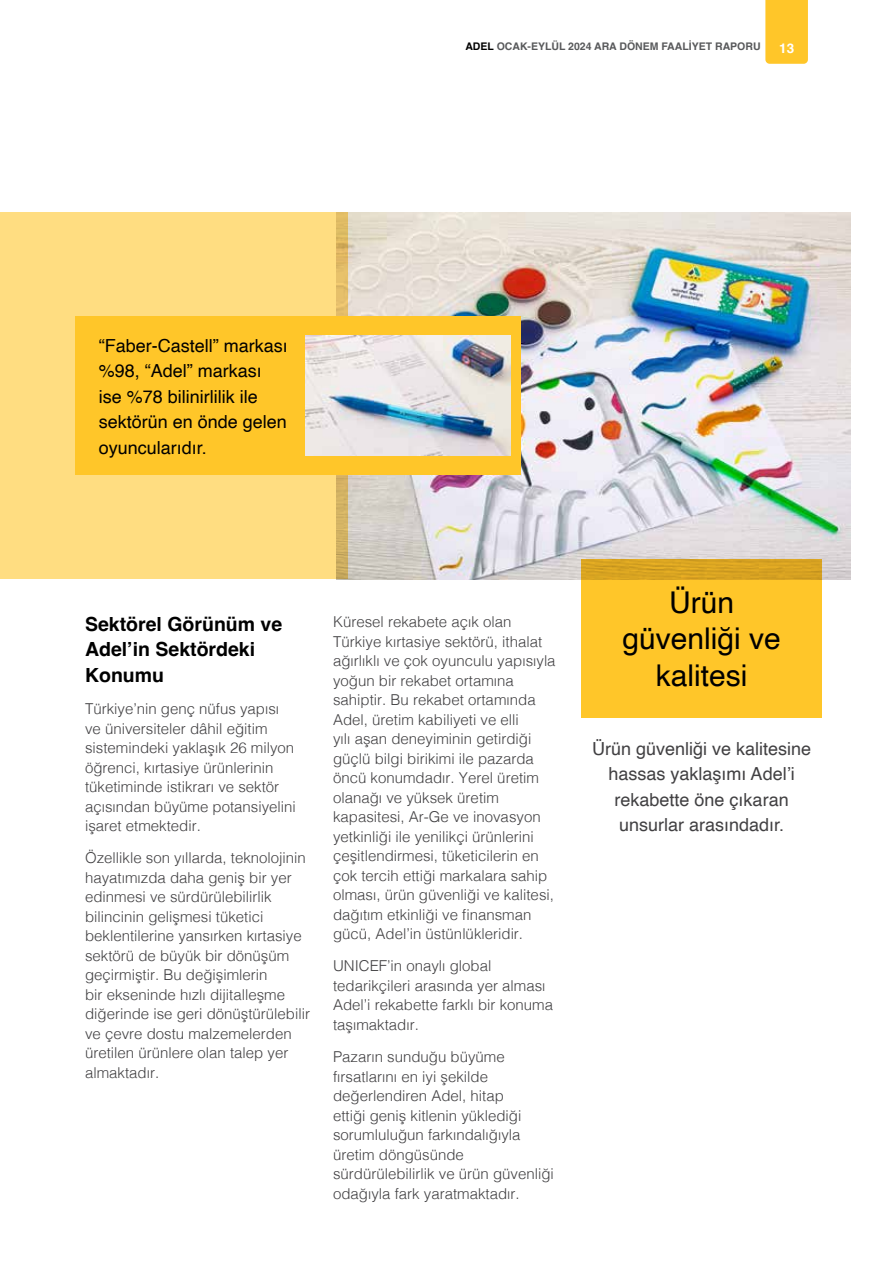
<style>
.page{position:relative;width:893px;height:1263px;background:#fff}
.page>*{position:absolute;margin:0;border:0;box-sizing:border-box;transform-origin:0 0}
.t1{font:30px/36px "Helvetica";color:#000;text-align:center}
.t2{font:700 19.5px/25.5px "Helvetica";color:#000}
.t3{font:18px/25.5px "Helvetica";color:#000}
.t4{font:18px/25.5px "Helvetica";color:#414042;text-align:center}
.t5{font:300 15px/19.5px "Helvetica";color:#414042}
.t6{font:700 13.5px "Helvetica";color:#fff}
.t7{font:700 10.5px "Helvetica";color:#58595b}
.s1{color:#000}
</style>
<div class="page">
<div style="left:0;top:213px;width:347px;height:366px;background:#ffdd81"></div>
<img style="left:337px;top:213px;width:513px;height:366px">
<div style="left:76px;top:317px;width:445px;height:158px;background:#ffc629"></div>
<div style="left:581px;top:559px;width:241px;height:158px;background:#ffc629"></div>
<img style="left:305px;top:336px;width:206px;height:120px">
<div style="left:765px;top:0;width:43px;height:64px;background:#ffc629"></div>
<p class="t7" style="left:465px;top:40px;width:297px"><span class="s1">ADEL</span> OCAK-EYLÜL 2024 ARA DÖNEM FAALİYET RAPORU</p>
<p class="t6" style="left:779px;top:40px;width:17px">13</p>
<p class="t3" style="left:99px;top:333px;width:191px">“Faber-Castell” markası %98, “Adel” markası ise %78 bilinirlilik ile sektörün en önde gelen oyuncularıdır.</p>
<h2 class="t2" style="left:85px;top:613px;width:199px">Sektörel Görünüm ve<br>Adel’in Sektördeki<br>Konumu</h2>
<p class="t5" style="left:85px;top:698px;width:212px">Türkiye’nin genç nüfus yapısı ve üniversiteler dâhil eğitim sistemindeki yaklaşık 26 milyon öğrenci, kırtasiye ürünlerinin tüketiminde istikrarı ve sektör açısından büyüme potansiyelini işaret etmektedir.</p>
<p class="t5" style="left:85px;top:847px;width:227px">Özellikle son yıllarda, teknolojinin hayatımızda daha geniş bir yer edinmesi ve sürdürülebilirlik bilincinin gelişmesi tüketici beklentilerine yansırken kırtasiye sektörü de büyük bir dönüşüm geçirmiştir. Bu değişimlerin<br>bir ekseninde hızlı dijitalleşme diğerinde ise geri dönüştürülebilir ve çevre dostu malzemelerden üretilen ürünlere olan talep yer almaktadır.</p>
<p class="t5" style="left:333px;top:611px;width:224px">Küresel rekabete açık olan<br>Türkiye kırtasiye sektörü, ithalat ağırlıklı ve çok oyunculu yapısıyla yoğun bir rekabet ortamına sahiptir. Bu rekabet ortamında<br>Adel, üretim kabiliyeti ve elli<br>yılı aşan deneyiminin getirdiği güçlü bilgi birikimi ile pazarda öncü konumdadır. Yerel üretim olanağı ve yüksek üretim kapasitesi, Ar-Ge ve inovasyon yetkinliği ile yenilikçi ürünlerini çeşitlendirmesi, tüketicilerin en çok tercih ettiği markalara sahip olması, ürün güvenliği ve kalitesi, dağıtım etkinliği ve finansman gücü, Adel’in üstünlükleridir.</p>
<p class="t5" style="left:333px;top:955px;width:222px">UNICEF’in onaylı global tedarikçileri arasında yer alması<br>Adel’i rekabette farklı bir konuma taşımaktadır.</p>
<p class="t5" style="left:333px;top:1046px;width:222px">Pazarın sunduğu büyüme fırsatlarını en iyi şekilde değerlendiren Adel, hitap<br>ettiği geniş kitlenin yüklediği sorumluluğun farkındalığıyla üretim döngüsünde sürdürülebilirlik ve ürün güvenliği odağıyla fark yaratmaktadır.</p>
<h1 class="t1" style="left:622px;top:586px;width:160px">Ürün güvenliği ve kalitesi</h1>
<p class="t4" style="left:592px;top:736px;width:221px">Ürün güvenliği ve kalitesine hassas yaklaşımı Adel’i rekabette öne çıkaran unsurlar arasındadır.</p>
</div>
